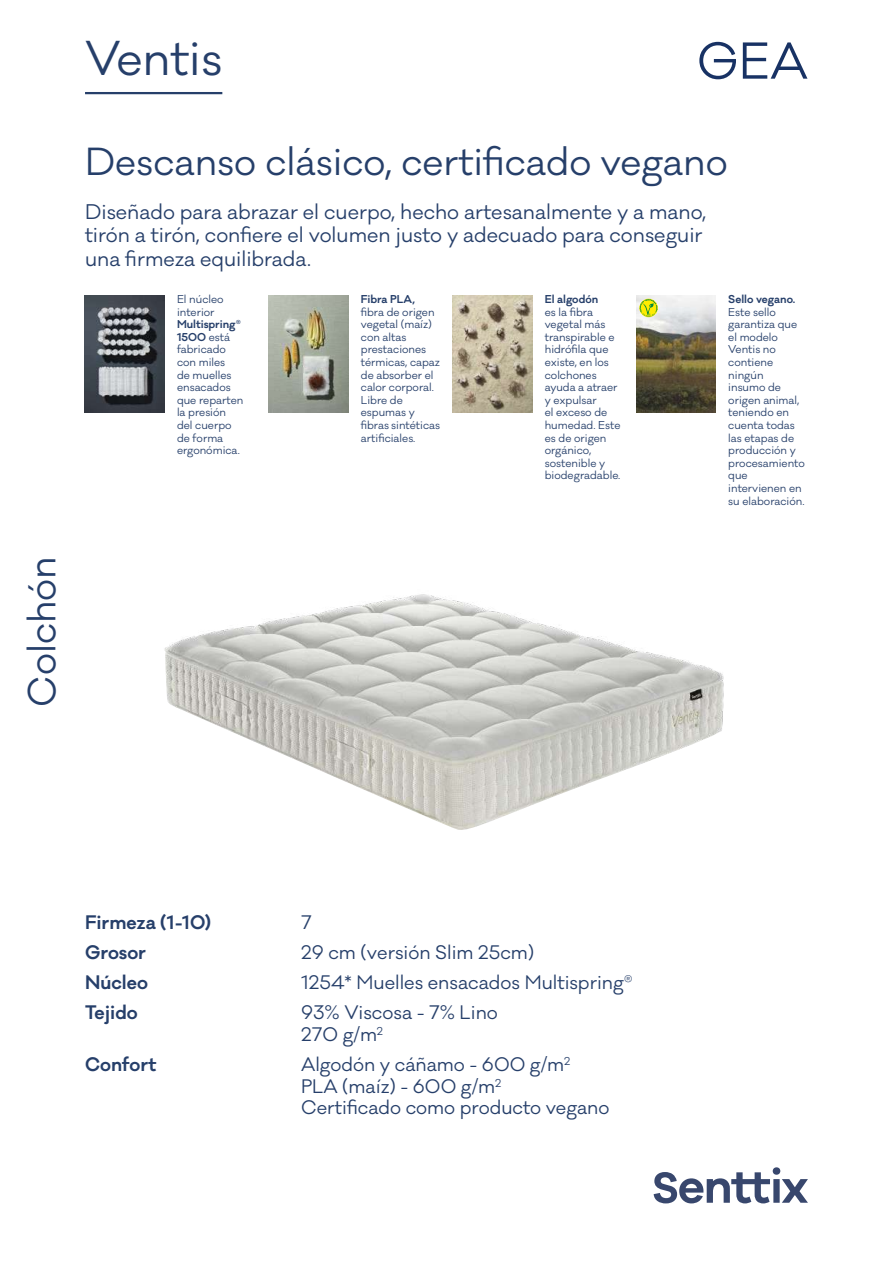
<style>
.page{position:relative;width:893px;height:1263px;background:#fff}
.page>*{position:absolute;margin:0;border:0;box-sizing:border-box;transform-origin:0 0}
.t1{font:45px "Galano Classic";color:#263f6a}
.t2{font:36px "Galano Classic";color:#263f6a}
.t3{font:19.5px/23.4px "Galano Classic";color:#263f6a}
.t4{font:18px/21.6px "Galano Classic";color:#263f6a}
.t5{font:600 18px "Galano Classic";color:#263f6a}
.t6{font:10.5px/12.6px "Galano Classic";color:#263f6a}
.t7{font:600 10.5px "Galano Classic";color:#263f6a}
.s1{font-weight:600}
</style>
<div class="page">
<svg style="left:654px;top:1167px;width:154px;height:36px"></svg>
<svg style="left:699px;top:42px;width:108px;height:37px"></svg>
<img style="left:85px;top:295px;width:79px;height:117px">
<hr style="left:85px;top:92px;width:137px;height:2px;background:#263f6a">
<img style="left:269px;top:295px;width:79px;height:117px">
<img style="left:453px;top:295px;width:79px;height:117px">
<img style="left:637px;top:295px;width:79px;height:117px">
<svg style="left:639px;top:299px;width:19px;height:18px"></svg>
<svg style="left:640px;top:299px;width:17px;height:18px"></svg>
<img style="left:164px;top:594px;width:560px;height:236px">
<h2 class="t2" style="left:19px;top:707px;width:152px;rotate:-90deg">Colchón</h2>
<h1 class="t1" style="left:85px;top:29px;width:139px">Ventis</h1>
<h2 class="t2" style="left:85px;top:138px;width:644px">Descanso clásico, certificado vegano</h2>
<h3 class="t3" style="left:85px;top:200px;width:623px">Diseñado para abrazar el cuerpo, hecho artesanalmente y a mano, tirón a tirón, confiere el volumen justo y adecuado para conseguir una firmeza equilibrada.</h3>
<p class="t6" style="left:177px;top:293px;width:48px">El núcleo interior</p>
<p class="t6" style="left:177px;top:318px;width:68px"><span class="s1">Multispring®<br>1500</span> está fabricado con miles<br>de muelles ensacados que reparten la presión del cuerpo de forma ergonómica.</p>
<p class="t7" style="left:361px;top:292px;width:56px">Fibra PLA,</p>
<p class="t6" style="left:361px;top:306px;width:81px">fibra de origen vegetal (maíz) con altas prestaciones térmicas, capaz de absorber el calor corporal.<br>Libre de espumas y fibras sintéticas artificiales.</p>
<p class="t7" style="left:545px;top:292px;width:55px">El algodón</p>
<p class="t6" style="left:545px;top:306px;width:77px">es la fibra vegetal más transpirable e hidrófila que existe, en los colchones ayuda a atraer y expulsar<br>el exceso de humedad. Este es de origen orgánico, sostenible y biodegradable.</p>
<p class="t7" style="left:728px;top:292px;width:69px">Sello vegano.</p>
<p class="t6" style="left:728px;top:306px;width:78px">Este sello garantiza que el modelo<br>Ventis no contiene ningún<br>insumo de origen animal, teniendo en cuenta todas las etapas de producción y procesamiento que intervienen en su elaboración.</p>
<h3 class="t5" style="left:85px;top:910px;width:128px">Firmeza (1-10)</h3>
<h3 class="t4" style="left:301px;top:912px;width:12px">7</h3>
<h3 class="t5" style="left:85px;top:940px;width:62px">Grosor</h3>
<h3 class="t4" style="left:301px;top:942px;width:235px">29 cm (versión Slim 25cm)</h3>
<h3 class="t5" style="left:85px;top:970px;width:64px">Núcleo</h3>
<h3 class="t4" style="left:301px;top:972px;width:333px">1254* Muelles ensacados Multispring®</h3>
<h3 class="t5" style="left:85px;top:1000px;width:54px">Tejido</h3>
<h3 class="t4" style="left:301px;top:1002px;width:198px">93% Viscosa - 7% Lino<br>270 g/m<sup>2</sup></h3>
<h3 class="t5" style="left:85px;top:1052px;width:73px">Confort</h3>
<h3 class="t4" style="left:301px;top:1054px;width:310px">Algodón y cáñamo - 600 g/m<sup>2<br></sup>PLA (maíz) - 600 g/m<sup>2<br></sup>Certificado como producto vegano</h3>
</div>
